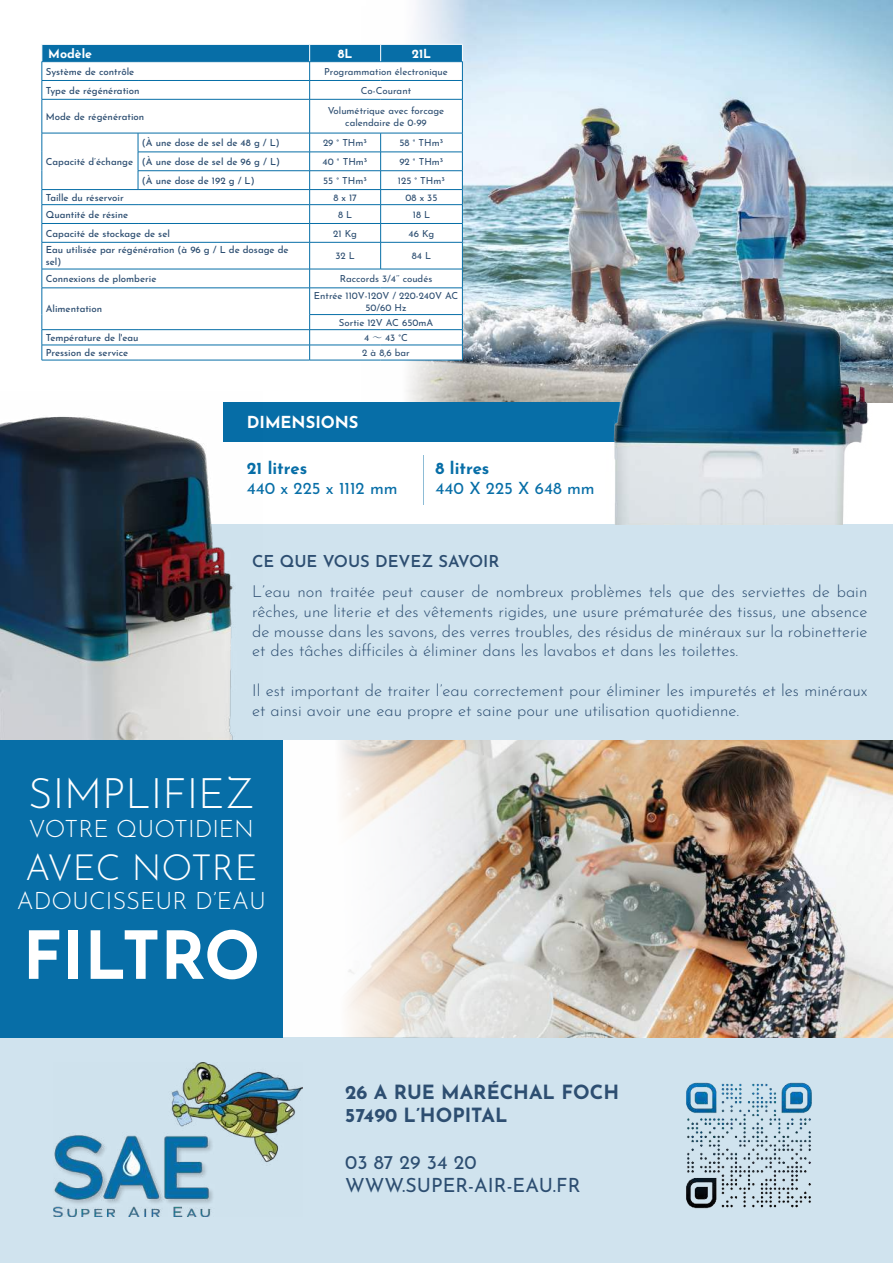
<style>
.page{position:relative;width:893px;height:1263px;background:#fff}
.page>*{position:absolute;margin:0;border:0;box-sizing:border-box;transform-origin:0 0}
.t1{font:700 66px "Josefin Sans";color:#fff}
.t2{font:300 42px "Josefin Sans";color:#fff}
.t3{font:300 36px "Josefin Sans";color:#fff}
.t4{font:300 24px "Josefin Sans";color:#fff}
.t5{font:700 19.5px/23.4px "Josefin Sans";color:#2d4e71}
.t6{font:19.5px/23.4px "Josefin Sans";color:#2d4e71}
.t7{font:16.8px "Josefin Sans";color:#076ea7}
.t8{font:700 16.8px "Josefin Sans";color:#076ea7}
.t9{font:300 16.5px/19.8px "Josefin Sans";color:#2d4e71;text-align:justify}
.t10{font:600 16.5px "Josefin Sans";color:#2d4e71}
.t11{font:700 16.5px "Josefin Sans";color:#fff}
.t12{font:700 12.45px "Josefin Sans";color:#fff}
.t13{font:500 9.75px/11.6px "Josefin Sans";color:#2d4e71}
.t14{font:9.75px/11.6px "Josefin Sans";color:#2d4e71;text-align:center}
.s1{font-family:"Koz Min Pr 6 N"}
</style>
<div class="page">
<img style="left:361px;top:0;width:532px;height:403px">
<div style="left:0;top:1037px;width:893px;height:226px;background:#d0e3ee"></div>
<img style="left:686px;top:1082px;width:126px;height:127px">
<div style="left:159px;top:524px;width:734px;height:216px;background:#d0e3ee"></div>
<div style="left:223px;top:403px;width:485px;height:39px;background:#076ea7"></div>
<hr style="left:423px;top:455px;width:1px;height:49px;background:#076ea7">
<div style="left:0;top:740px;width:283px;height:298px;background:#076ea7"></div>
<img style="left:53px;top:1062px;width:250px;height:154px">
<svg style="left:43px;top:100px;width:419px;height:260px"></svg>
<svg style="left:42px;top:44px;width:421px;height:55px"></svg>
<hr style="left:42px;top:99px;width:96px;height:1px;background:#076ea7">
<hr style="left:42px;top:99px;width:1px;height:34px;background:#076ea7">
<hr style="left:138px;top:99px;width:172px;height:1px;background:#076ea7">
<hr style="left:310px;top:99px;width:71px;height:1px;background:#076ea7">
<hr style="left:309px;top:99px;width:1px;height:34px;background:#076ea7">
<hr style="left:381px;top:99px;width:82px;height:1px;background:#076ea7">
<hr style="left:462px;top:99px;width:1px;height:34px;background:#076ea7">
<hr style="left:42px;top:133px;width:96px;height:1px;background:#076ea7">
<hr style="left:138px;top:133px;width:172px;height:1px;background:#076ea7">
<hr style="left:310px;top:133px;width:71px;height:1px;background:#076ea7">
<hr style="left:381px;top:133px;width:82px;height:1px;background:#076ea7">
<hr style="left:138px;top:152px;width:172px;height:1px;background:#076ea7">
<hr style="left:310px;top:152px;width:71px;height:1px;background:#076ea7">
<hr style="left:381px;top:152px;width:82px;height:1px;background:#076ea7">
<hr style="left:138px;top:170px;width:172px;height:1px;background:#076ea7">
<svg style="left:138px;top:133px;width:1px;height:56px"></svg>
<hr style="left:310px;top:170px;width:71px;height:1px;background:#076ea7">
<hr style="left:381px;top:170px;width:82px;height:1px;background:#076ea7">
<hr style="left:42px;top:189px;width:96px;height:1px;background:#076ea7">
<hr style="left:138px;top:189px;width:172px;height:1px;background:#076ea7">
<hr style="left:310px;top:189px;width:71px;height:1px;background:#076ea7">
<hr style="left:381px;top:189px;width:82px;height:1px;background:#076ea7">
<hr style="left:42px;top:204px;width:96px;height:1px;background:#076ea7">
<hr style="left:138px;top:204px;width:172px;height:1px;background:#076ea7">
<hr style="left:310px;top:204px;width:71px;height:1px;background:#076ea7">
<hr style="left:381px;top:204px;width:82px;height:1px;background:#076ea7">
<hr style="left:42px;top:223px;width:96px;height:1px;background:#076ea7">
<hr style="left:138px;top:223px;width:172px;height:1px;background:#076ea7">
<hr style="left:310px;top:223px;width:71px;height:1px;background:#076ea7">
<hr style="left:381px;top:223px;width:82px;height:1px;background:#076ea7">
<hr style="left:42px;top:242px;width:96px;height:1px;background:#076ea7">
<hr style="left:138px;top:242px;width:172px;height:1px;background:#076ea7">
<hr style="left:310px;top:242px;width:71px;height:1px;background:#076ea7">
<hr style="left:381px;top:242px;width:82px;height:1px;background:#076ea7">
<svg style="left:380px;top:133px;width:1px;height:136px"></svg>
<hr style="left:42px;top:269px;width:96px;height:1px;background:#076ea7">
<hr style="left:138px;top:269px;width:172px;height:1px;background:#076ea7">
<hr style="left:310px;top:269px;width:71px;height:1px;background:#076ea7">
<hr style="left:381px;top:269px;width:82px;height:1px;background:#076ea7">
<hr style="left:42px;top:288px;width:96px;height:1px;background:#076ea7">
<hr style="left:138px;top:288px;width:172px;height:1px;background:#076ea7">
<hr style="left:310px;top:288px;width:71px;height:1px;background:#076ea7">
<hr style="left:381px;top:288px;width:82px;height:1px;background:#076ea7">
<hr style="left:309px;top:314px;width:72px;height:1px;background:#076ea7">
<hr style="left:381px;top:314px;width:82px;height:1px;background:#076ea7">
<hr style="left:42px;top:329px;width:96px;height:1px;background:#076ea7">
<hr style="left:138px;top:329px;width:172px;height:1px;background:#076ea7">
<hr style="left:310px;top:329px;width:71px;height:1px;background:#076ea7">
<hr style="left:381px;top:329px;width:82px;height:1px;background:#076ea7">
<hr style="left:42px;top:345px;width:96px;height:1px;background:#076ea7">
<svg style="left:42px;top:133px;width:1px;height:227px"></svg>
<hr style="left:138px;top:345px;width:172px;height:1px;background:#076ea7">
<hr style="left:42px;top:360px;width:96px;height:1px;background:#076ea7">
<hr style="left:138px;top:360px;width:172px;height:1px;background:#076ea7">
<hr style="left:310px;top:345px;width:71px;height:1px;background:#076ea7">
<svg style="left:309px;top:133px;width:1px;height:227px"></svg>
<hr style="left:381px;top:345px;width:82px;height:1px;background:#076ea7">
<svg style="left:462px;top:133px;width:1px;height:227px"></svg>
<hr style="left:310px;top:360px;width:71px;height:1px;background:#076ea7">
<hr style="left:381px;top:360px;width:82px;height:1px;background:#076ea7">
<img style="left:584px;top:298px;width:309px;height:226px">
<img style="left:340px;top:740px;width:553px;height:298px">
<img style="left:0;top:402px;width:263px;height:337px">
<p class="t12" style="left:48px;top:46px;width:45px">Modèle</p>
<p class="t12" style="left:338px;top:46px;width:16px">8L</p>
<p class="t12" style="left:412px;top:46px;width:21px">21L</p>
<p class="t13" style="left:46px;top:66px;width:90px">Système de contrôle</p>
<p class="t14" style="left:324px;top:66px;width:125px">Programmation électronique</p>
<p class="t13" style="left:46px;top:85px;width:95px">Type de régénération</p>
<p class="t14" style="left:361px;top:85px;width:52px">Co-Courant</p>
<p class="t13" style="left:46px;top:111px;width:100px">Mode de régénération</p>
<p class="t14" style="left:328px;top:106px;width:118px">Volumétrique avec forcage calendaire de 0-99</p>
<p class="t13" style="left:46px;top:156px;width:89px">Capacité d’échange</p>
<p class="t13" style="left:142px;top:138px;width:139px">(À une dose de sel de 48 g / L)</p>
<p class="t14" style="left:323px;top:138px;width:46px">29 ° THm³</p>
<p class="t14" style="left:400px;top:138px;width:45px">58 ° THm³</p>
<p class="t13" style="left:142px;top:156px;width:140px">(À une dose de sel de 96 g / L)</p>
<p class="t14" style="left:323px;top:156px;width:47px">40 ° THm³</p>
<p class="t14" style="left:399px;top:156px;width:46px">92 ° THm³</p>
<p class="t13" style="left:142px;top:175px;width:114px">(À une dose de 192 g / L)</p>
<p class="t14" style="left:323px;top:175px;width:45px">55 ° THm³</p>
<p class="t14" style="left:398px;top:175px;width:49px">125 ° THm³</p>
<p class="t13" style="left:46px;top:192px;width:80px">Taille du réservoir</p>
<p class="t14" style="left:333px;top:192px;width:25px">8 x 17</p>
<p class="t14" style="left:406px;top:192px;width:33px">08 x 35</p>
<p class="t13" style="left:46px;top:209px;width:84px">Quantité de résine</p>
<p class="t14" style="left:338px;top:209px;width:16px">8 L</p>
<p class="t14" style="left:413px;top:209px;width:19px">18 L</p>
<p class="t13" style="left:46px;top:228px;width:126px">Capacité de stockage de sel</p>
<p class="t14" style="left:333px;top:228px;width:25px">21 Kg</p>
<p class="t14" style="left:409px;top:228px;width:27px">46 Kg</p>
<p class="t13" style="left:46px;top:245px;width:244px">Eau utilisée par régénération (à 96 g / L de dosage de sel)</p>
<p class="t14" style="left:335px;top:251px;width:21px">32 L</p>
<p class="t14" style="left:412px;top:251px;width:21px">84 L</p>
<p class="t13" style="left:46px;top:273px;width:112px">Connexions de plomberie</p>
<p class="t14" style="left:340px;top:274px;width:94px">Raccords 3/4’’ coudés</p>
<p class="t13" style="left:46px;top:304px;width:58px">Alimentation</p>
<p class="t14" style="left:314px;top:291px;width:146px">Entrée 110V-120V / 220-240V AC<br>50/60 Hz</p>
<p class="t14" style="left:339px;top:317px;width:96px">Sortie 12V AC 650mA</p>
<p class="t13" style="left:46px;top:332px;width:94px">Température de l'eau</p>
<p class="t14" style="left:364px;top:333px;width:45px">4 <span class="s1">～</span> 43 °C</p>
<p class="t13" style="left:46px;top:348px;width:84px">Pression de service</p>
<p class="t14" style="left:362px;top:348px;width:49px">2 à 8,6 bar</p>
<p class="t11" style="left:247px;top:413px;width:113px">DIMENSIONS</p>
<p class="t8" style="left:247px;top:458px;width:62px">21 litres</p>
<p class="t7" style="left:247px;top:481px;width:153px">440 x 225 x 1112 mm</p>
<p class="t8" style="left:436px;top:458px;width:55px">8 litres</p>
<p class="t7" style="left:436px;top:481px;width:161px">440 X 225 X 648 mm</p>
<p class="t10" style="left:252px;top:548px;width:249px">CE QUE VOUS DEVEZ SAVOIR</p>
<p class="t9" style="left:252px;top:580px;width:617px">L’eau non traitée peut causer de nombreux problèmes tels que des serviettes de bain rêches, une literie et des vêtements rigides, une usure prématurée des tissus, une absence de mousse dans les savons, des verres troubles, des résidus de minéraux sur la robinetterie et des tâches di昀케ciles à éliminer dans les lavabos et dans les toilettes.</p>
<p class="t9" style="left:252px;top:681px;width:617px">Il est important de traiter l’eau correctement pour éliminer les impuretés et les minéraux et ainsi avoir une eau propre et saine pour une utilisation quotidienne.</p>
<h2 class="t2" style="left:28px;top:776px;width:228px">SIMPLIFIEZ</h2>
<h3 class="t4" style="left:29px;top:818px;width:227px">VOTRE QUOTIDIEN</h3>
<h3 class="t3" style="left:25px;top:852px;width:234px">AVEC NOTRE</h3>
<h3 class="t4" style="left:17px;top:890px;width:251px">ADOUCISSEUR D’EAU</h3>
<h1 class="t1" style="left:23px;top:917px;width:239px">FILTRO</h1>
<p class="t5" style="left:345px;top:1080px;width:275px">26 A RUE MARÉCHAL FOCH<br>57490 L’HOPITAL</p>
<p class="t6" style="left:345px;top:1152px;width:237px">03 87 29 34 20<br>WWW.SUPER-AIR-EAU.FR</p>
</div>
